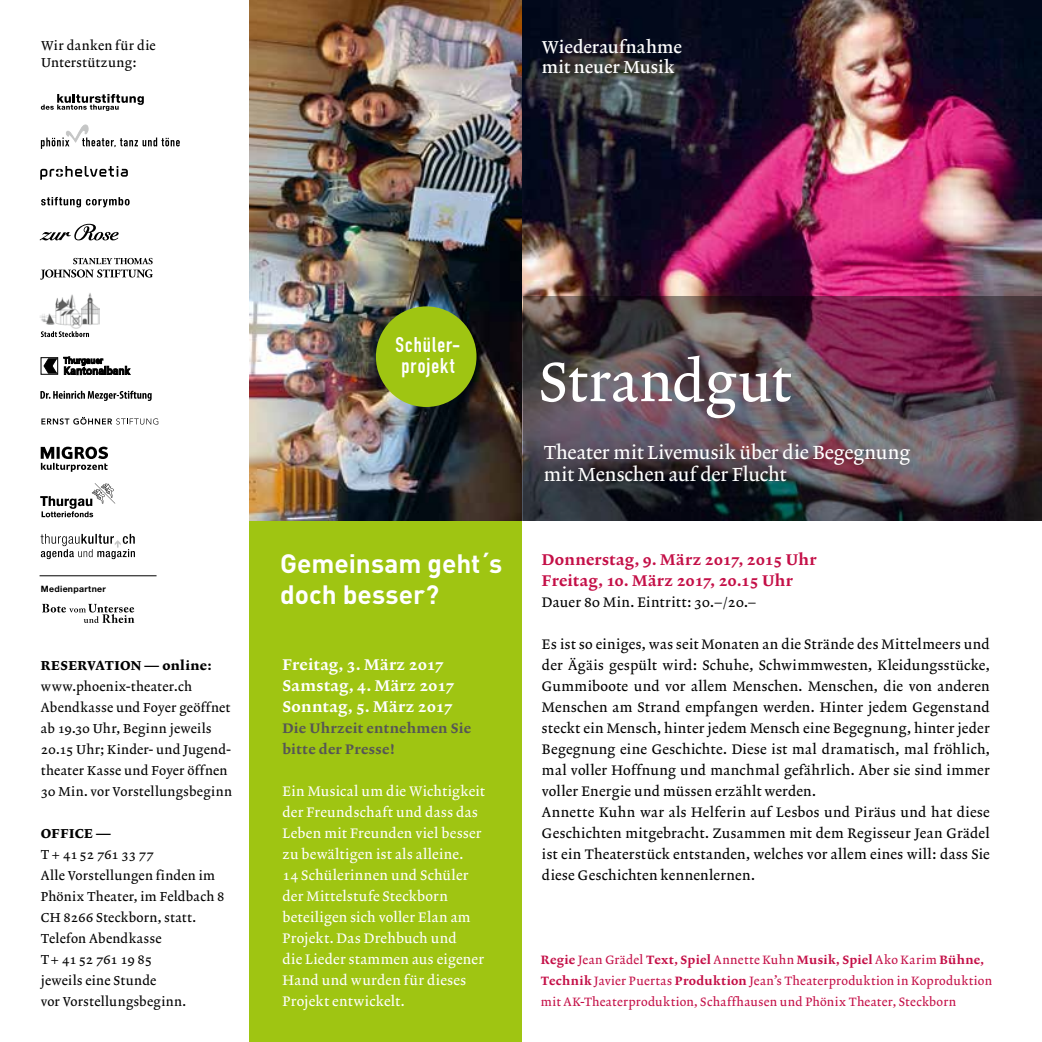
<style>
.page{position:relative;width:1042px;height:1042px;background:#fff}
.page>*{position:absolute;margin:0;border:0;box-sizing:border-box;transform-origin:0 0}
.t1{font:700 26.25px/31.5px "DIN";color:#fff}
.t2{font:21px/21px "DIN Engschrift";letter-spacing:.05em;color:#fff}
.t3{font:500 19.25px/22.8px "Lexicon No 2 Roman A";letter-spacing:-.005em;color:#fff}
.t4{font:500 17.5px/20.1px "Lexicon No 2 Roman B";color:#fff}
.t5{font:500 15.75px/21px "Lexicon No 2 Roman D";letter-spacing:.02em;color:#c40f47}
.t6{font:500 15.75px/21px "Lexicon No 2 Roman D";letter-spacing:.025em;color:#fff}
.t7{font:500 14px/21px "Lexicon No 2 Roman A";letter-spacing:.025em;color:#000}
.t8{font:500 14px/21px "Lexicon No 2 Roman A";letter-spacing:.02em;color:#fff}
.t9{font:500 14px/21px "Lexicon No 2 Roman D";letter-spacing:.02em;color:#565655}
.t10{font:500 13.12px/21px "Lexicon No 2 Roman A";letter-spacing:.025em;color:#000}
.t11{font:500 13.12px "Lexicon No 2 Roman E";letter-spacing:.02em;color:#000}
.t12{font:500 12.25px/21px "Lexicon No 2 Roman A";letter-spacing:.025em;color:#c40f47}
.t13{font:500 12.25px "Lexicon No 2 Roman D";letter-spacing:.02em;color:#c40f47}
.t14{font:700 8.75px "Helvetica Neue";letter-spacing:.035em;color:#000}
.s1{font-family:"Lexicon No 2 Roman A"}
.s2{font-family:"Lexicon No 2 Roman D"}
</style>
<div class="page">
<div style="left:249px;top:521px;width:273px;height:521px;background:#9fc512"></div>
<hr style="left:40px;top:575px;width:117px;height:1px;background:#000">
<svg style="left:42px;top:604px;width:92px;height:19px"></svg>
<svg style="left:41px;top:94px;width:103px;height:17px"></svg>
<div style="left:41px;top:357px;width:17px;height:18px;border:1px solid #000"></div>
<svg style="left:63px;top:357px;width:67px;height:18px"></svg>
<svg style="left:44px;top:358px;width:13px;height:15px"></svg>
<svg style="left:41px;top:447px;width:67px;height:24px"></svg>
<svg style="left:40px;top:166px;width:88px;height:14px"></svg>
<svg style="left:40px;top:391px;width:112px;height:10px"></svg>
<svg style="left:41px;top:197px;width:89px;height:10px"></svg>
<svg style="left:40px;top:224px;width:79px;height:16px"></svg>
<div style="left:98px;top:219px;width:46px;height:10px;background:#fff"></div>
<img style="left:40px;top:293px;width:59px;height:35px">
<svg style="left:41px;top:331px;width:48px;height:6px"></svg>
<svg style="left:40px;top:483px;width:74px;height:34px"></svg>
<svg style="left:41px;top:125px;width:139px;height:24px"></svg>
<svg style="left:41px;top:534px;width:94px;height:25px"></svg>
<svg style="left:40px;top:258px;width:113px;height:22px"></svg>
<img style="left:249px;top:0;width:793px;height:521px">
<div style="left:376px;top:306px;width:100px;height:101px;background:#9fc512;border-radius:50%"></div>
<svg style="left:41px;top:417px;width:117px;height:7px"></svg>
<img style="left:523px;top:296px;width:519px;height:225px">
<svg style="left:541px;top:355px;width:250px;height:63px"></svg>
<p class="t10" style="left:41px;top:38px;width:116px;line-height:16.6px">Wir danken für die<br>Unterstützung:</p>
<p class="t4" style="left:542px;top:38px;width:141px">Wiederaufnahme mit neuer Musik</p>
<p class="t14" style="left:41px;top:584px;width:66px">Medienpartner</p>
<p class="t11" style="left:41px;top:657px;width:172px">RESERVATION _ online:</p>
<p class="t10" style="left:41px;top:676px;width:193px">www.phoenix-theater.ch<br>Abendkasse und Foyer geöffnet ab 19.30 Uhr, Beginn jeweils<br>20.15 Uhr; Kinder- und Jugend&shy;theater Kasse und Foyer öffnen<br>30 Min. vor Vorstellungsbeginn</p>
<p class="t11" style="left:41px;top:825px;width:71px">OFFICE _</p>
<p class="t10" style="left:41px;top:844px;width:185px">T + 41 52 761 33 77<br>Alle Vorstellungen finden im<br>Phönix Theater, im Feldbach 8<br>CH 8266 Steckborn, statt.<br>Telefon Abendkasse<br>T+ 41 52 761 19 85<br>jeweils eine Stunde<br>vor Vorstellungsbeginn.</p>
<h2 class="t2" style="left:395px;top:334px;width:66px">Schüler&shy;projekt</h2>
<h1 class="t1" style="left:280px;top:546px;width:224px">Gemeinsam geht´s doch besser?</h1>
<p class="t6" style="left:282px;top:655px;width:173px">Freitag, 3. März 2017<br>Samstag, 4. März 2017<br>Sonntag, 5. März 2017</p>
<p class="t9" style="left:282px;top:718px;width:190px">Die Uhrzeit entnehmen Sie bitte der Presse!</p>
<p class="t8" style="left:282px;top:781px;width:204px">Ein Musical um die Wichtigkeit der Freundschaft und dass das<br>Leben mit Freunden viel besser zu bewältigen ist als alleine.<br>14 Schülerinnen und Schüler der Mittelstufe Steckborn beteiligen sich voller Elan am<br>Projekt. Das Drehbuch und<br>die Lieder stammen aus eigener<br>Hand und wurden für dieses<br>Projekt entwickelt.</p>
<h3 class="t3" style="left:544px;top:442px;width:368px">Theater mit Livemusik über die Begegnung mit Menschen auf der Flucht</h3>
<p class="t5" style="left:542px;top:550px;width:276px">Donnerstag, 9. März 2017, 2015 Uhr<br>Freitag, 10. März 2017, 20.15 Uhr</p>
<p class="t7" style="left:542px;top:592px;width:215px">Dauer 80 Min. Eintritt: 30.–/20.–</p>
<p class="t7" style="left:542px;top:634px;width:449px">Es ist so einiges, was seit Monaten an die Strände des Mittelmeers und der Ägäis gespült wird: Schuhe, Schwimmwesten, Kleidungsstücke, Gummiboote und vor allem Menschen. Menschen, die von anderen Menschen am Strand empfangen werden. Hinter jedem Gegenstand steckt ein Mensch, hinter jedem Mensch eine Begegnung, hinter jeder Begegnung eine Geschichte. Diese ist mal dramatisch, mal fröhlich, mal voller Hoffnung und manchmal gefährlich. Aber sie sind immer voller Energie und müssen erzählt werden.<br>Annette Kuhn war als Helferin auf Lesbos und Piräus und hat diese Geschichten mitgebracht. Zusammen mit dem Regisseur Jean Grädel ist ein Theaterstück entstanden, welches vor allem eines will: dass Sie diese Geschichten kennenlernen.</p>
<p class="t13" style="left:541px;top:952px;width:444px">Regie <span class="s1">Jean Grädel</span> Text, Spiel <span class="s1">Annette Kuhn</span> Musik, Spiel <span class="s1">Ako Karim</span> Bühne,</p>
<p class="t12" style="left:541px;top:971px;width:453px"><span class="s2">Technik</span> Javier Puertas <span class="s2">Produktion</span> Jean’s Theaterproduktion in Koproduktion mit AK-Theaterproduktion, Schaffhausen und Phönix Theater, Steckborn</p>
</div>
